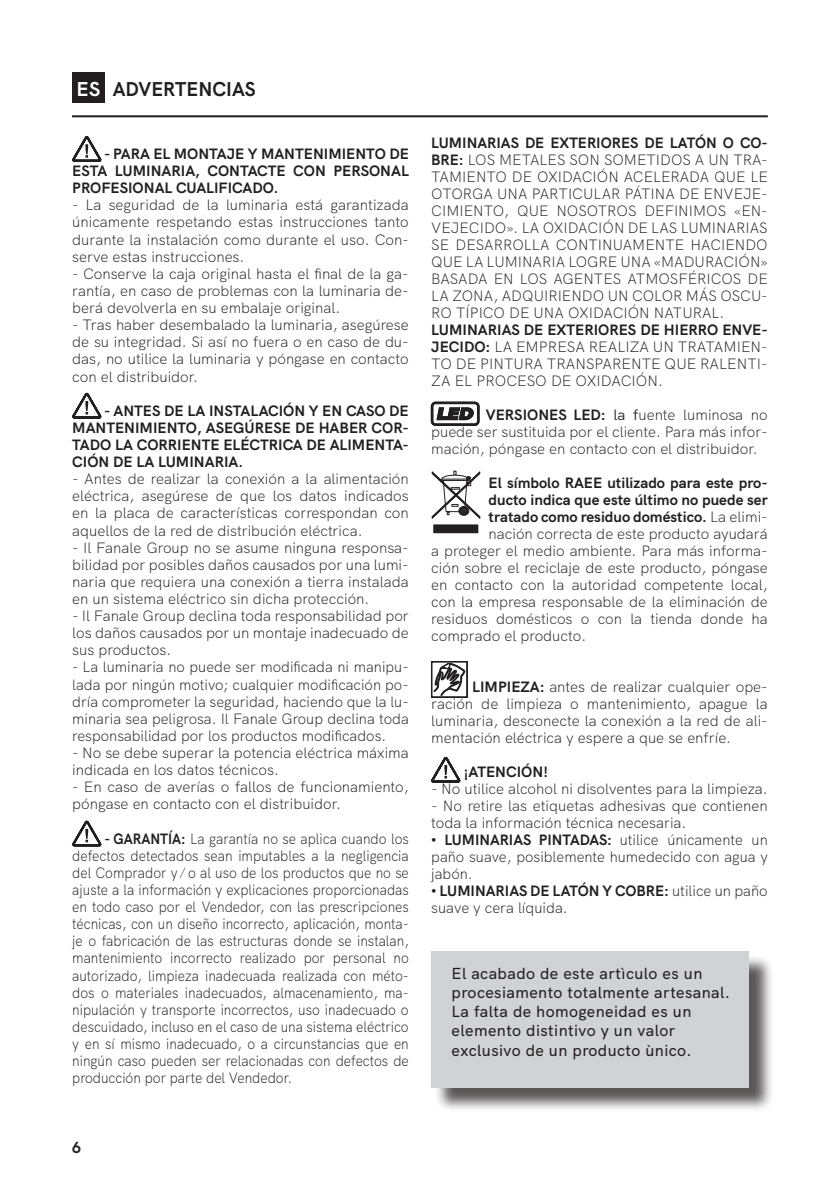
<style>
.page{position:relative;width:840px;height:1191px;background:#fff}
.page>*{position:absolute;margin:0;border:0;box-sizing:border-box;transform-origin:0 0}
.t1{font:700 20px "HK Grotesk";color:#231f20}
.t2{font:500 16px/19.2px "HK Grotesk";letter-spacing:.025em;color:#231f20}
.t3{font:700 16px "HK Grotesk";color:#231f20}
.t4{font:300 15px/17.2px "HK Grotesk";color:#231f20;text-align:justify}
.t5{font:300 15px/17.2px "HK Grotesk";color:#231f20;text-align:justify;scale:.91 1}
.t6{font:700 15px/17.2px "HK Grotesk";color:#231f20;text-align:justify}
.s1{color:#fff}
.s2{font-weight:700}
.s3{font-weight:400}
.s4{font-weight:300}
.s5{font-family:"Arial Nova"}
</style>
<div class="page">
<svg style="left:72px;top:136px;width:30px;height:26px"></svg>
<svg style="left:72px;top:392px;width:30px;height:27px"></svg>
<svg style="left:72px;top:820px;width:30px;height:27px"></svg>
<svg style="left:431px;top:402px;width:48px;height:23px"></svg>
<div style="left:433px;top:525px;width:44px;height:8px;background:#231f20"></div>
<div style="left:433px;top:524px;width:45px;height:9px;border:1px solid #231f20"></div>
<svg style="left:431px;top:470px;width:49px;height:49px"></svg>
<svg style="left:431px;top:661px;width:36px;height:37px"></svg>
<svg style="left:431px;top:756px;width:30px;height:27px"></svg>
<div style="left:434px;top:954px;width:339px;height:158px;background:#231f20;opacity:.75"></div>
<div style="left:431px;top:951px;width:317px;height:136px;background:#d1d2d4"></div>
<div style="left:72px;top:72px;width:33px;height:31px;background:#231f20"></div>
<hr style="left:72px;top:115px;width:695px;height:2px;background:#231f20">
<h1 class="t1" style="left:76px;top:74px;width:180px"><span class="s1">ES</span> ADVERTENCIAS</h1>
<p class="t6" style="left:72px;top:144px;width:338px;text-indent:32px">- PARA EL MONTAJE Y MANTENIMIENTO DE ESTA LUMINARIA, CONTACTE CON PERSONAL PROFESIONAL CUALIFICADO.</p>
<p class="t4" style="left:72px;top:195px;width:338px">- La seguridad de la luminaria está garantizada únicamente respetando estas instrucciones tanto durante la instalación como durante el uso. Con&shy;serve estas instrucciones.</p>
<p class="t4" style="left:72px;top:264px;width:338px">- Conserve la caja original hasta el final de la ga&shy;rantía, en caso de problemas con la luminaria de&shy;berá devolverla en su embalaje original.</p>
<p class="t4" style="left:72px;top:315px;width:338px">- Tras haber desembalado la luminaria, asegúrese de su integridad. Si así no fuera o en caso de du&shy;das, no utilice la luminaria y póngase en contacto con el distribuidor.</p>
<p class="t6" style="left:72px;top:400px;width:338px;text-indent:32px">- ANTES DE LA INSTALACIÓN Y EN CASO DE MANTENIMIENTO, ASEGÚRESE DE HABER COR-TADO LA CORRIENTE ELÉCTRICA DE ALIMENTA-CIÓN DE LA LUMINARIA.</p>
<p class="t4" style="left:72px;top:469px;width:338px">- Antes de realizar la conexión a la alimentación eléctrica, asegúrese de que los datos indicados en la placa de características correspondan con aquellos de la red de distribución eléctrica.</p>
<p class="t4" style="left:72px;top:537px;width:338px">- Il Fanale Group no se asume ninguna responsa&shy;bilidad por posibles daños causados por una lumi&shy;naria que requiera una conexión a tierra instalada en un sistema eléctrico sin dicha protección.</p>
<p class="t4" style="left:72px;top:606px;width:338px">- Il Fanale Group declina toda responsabilidad por los daños causados por un montaje inadecuado de sus productos.</p>
<p class="t4" style="left:72px;top:657px;width:338px">- La luminaria no puede ser modificada ni manipu&shy;lada por ningún motivo; cualquier modificación po&shy;dría comprometer la seguridad, haciendo que la lu&shy;minaria sea peligrosa. Il Fanale Group declina toda responsabilidad por los productos modificados.</p>
<p class="t4" style="left:72px;top:743px;width:338px">- No se debe superar la potencia eléctrica máxima indicada en los datos técnicos.</p>
<p class="t4" style="left:72px;top:777px;width:338px">- En caso de averías o fallos de funcionamiento, póngase en contacto con el distribuidor.</p>
<p class="t5" style="left:72px;top:828px;width:371px;text-indent:32px"><span class="s2">- GARANTÍA:</span> La garantía no se aplica cuando los defectos detectados sean imputables a la negligencia del Comprador y ⁄ o al uso de los productos que no se ajuste a la información y explicaciones proporcionadas en todo caso por el Vendedor, con las prescripciones técnicas, con un diseño incorrecto, aplicación, monta&shy;je o fabricación de las estructuras donde se instalan, mantenimiento incorrecto realizado por personal no autorizado, limpieza inadecuada realizada con méto&shy;dos o materiales inadecuados, almacenamiento, ma&shy;nipulación y transporte incorrectos, uso inadecuado o descuidado, incluso en el caso de una sistema eléctrico y en sí mismo inadecuado, o a circunstancias que en ningún caso pueden ser relacionadas con defectos de producción por parte del Vendedor.</p>
<p class="t3" style="left:72px;top:1135px;width:11px">6</p>
<p class="t4" style="left:431px;top:133px;width:338px"><span class="s2">LUMINARIAS DE EXTERIORES DE LATÓN O CO-BRE:</span> LOS METALES SON SOMETIDOS A UN TRA-TAMIENTO DE OXIDACIÓN ACELERADA QUE LE OTORGA UNA PARTICULAR PÁTINA DE ENVEJE-CIMIENTO, QUE NOSOTROS DEFINIMOS «EN-VEJECIDO». LA OXIDACIÓN DE LAS LUMINARIAS SE DESARROLLA CONTINUAMENTE HACIENDO QUE LA LUMINARIA LOGRE UNA «MADURACIÓN» BASADA EN LOS AGENTES ATMOSFÉRICOS DE LA ZONA, ADQUIRIENDO UN COLOR MÁS OSCU-RO TÍPICO DE UNA OXIDACIÓN NATURAL.</p>
<p class="t4" style="left:431px;top:320px;width:338px"><span class="s2">LUMINARIAS DE EXTERIORES DE HIERRO ENVE-JECIDO:</span> LA EMPRESA REALIZA UN TRATAMIEN-TO DE PINTURA TRANSPARENTE QUE RALENTI-ZA EL PROCESO DE OXIDACIÓN.</p>
<p class="t4" style="left:431px;top:405px;width:338px;text-indent:55px"><span class="s2">VERSIONES LED:</span> <span class="s3">la f</span>uente luminosa no puede ser sustituida por el cliente. Para más infor&shy;mación, póngase en contacto con el distribuidor.</p>
<p class="t6" style="left:488px;top:473px;width:280px">El símbolo RAEE utilizado para este pro-</p>
<p class="t6" style="left:488px;top:490px;width:280px">ducto indica que este último no puede ser</p>
<p class="t6" style="left:488px;top:507px;width:280px">tratado como residuo doméstico. <span class="s4">La elimi-</span></p>
<p class="t4" style="left:488px;top:524px;width:280px">nación correcta de este producto ayudará</p>
<p class="t4" style="left:431px;top:541px;width:338px">a proteger el medio ambiente. Para más informa-</p>
<p class="t4" style="left:431px;top:558px;width:338px">ción sobre el reciclaje de este producto, póngase</p>
<p class="t4" style="left:431px;top:575px;width:338px">en contacto con la autoridad competente local,</p>
<p class="t4" style="left:431px;top:592px;width:338px">con la empresa responsable de la eliminación de</p>
<p class="t4" style="left:431px;top:609px;width:338px">residuos domésticos o con la tienda donde ha</p>
<p class="t4" style="left:431px;top:626px;width:156px">comprado el producto.</p>
<p class="t4" style="left:431px;top:677px;width:338px;text-indent:41px"><span class="s2">LIMPIEZA:</span> antes de realizar cualquier ope&shy;ración de limpieza o mantenimiento, apague la luminaria, desconecte la conexión a la red de ali&shy;mentación eléctrica y espere a que se enfríe.</p>
<p class="t6" style="left:463px;top:762px;width:85px">¡ATENCIÓN!</p>
<p class="t4" style="left:431px;top:779px;width:338px">- No utilice alcohol ni disolventes para la limpieza.</p>
<p class="t4" style="left:431px;top:796px;width:338px">- No retire las etiquetas adhesivas que contienen toda la información técnica necesaria.</p>
<p class="t4" style="left:431px;top:830px;width:338px"><span class="s5">•</span> <span class="s2">LUMINARIAS PINTADAS:</span> utilice únicamente un paño suave, posiblemente humedecido con agua y jabón.</p>
<p class="t4" style="left:431px;top:881px;width:338px"><span class="s5">•</span> <span class="s2">LUMINARIAS DE LATÓN Y COBRE:</span> utilice un paño suave y cera líquida.</p>
<p class="t2" style="left:451px;top:962px;width:280px">El acabado de este artìculo es un procesiamento totalmente artesanal.<br>La falta de homogeneidad es un elemento distintivo y un valor exclusivo de un producto ùnico.</p>
</div>
